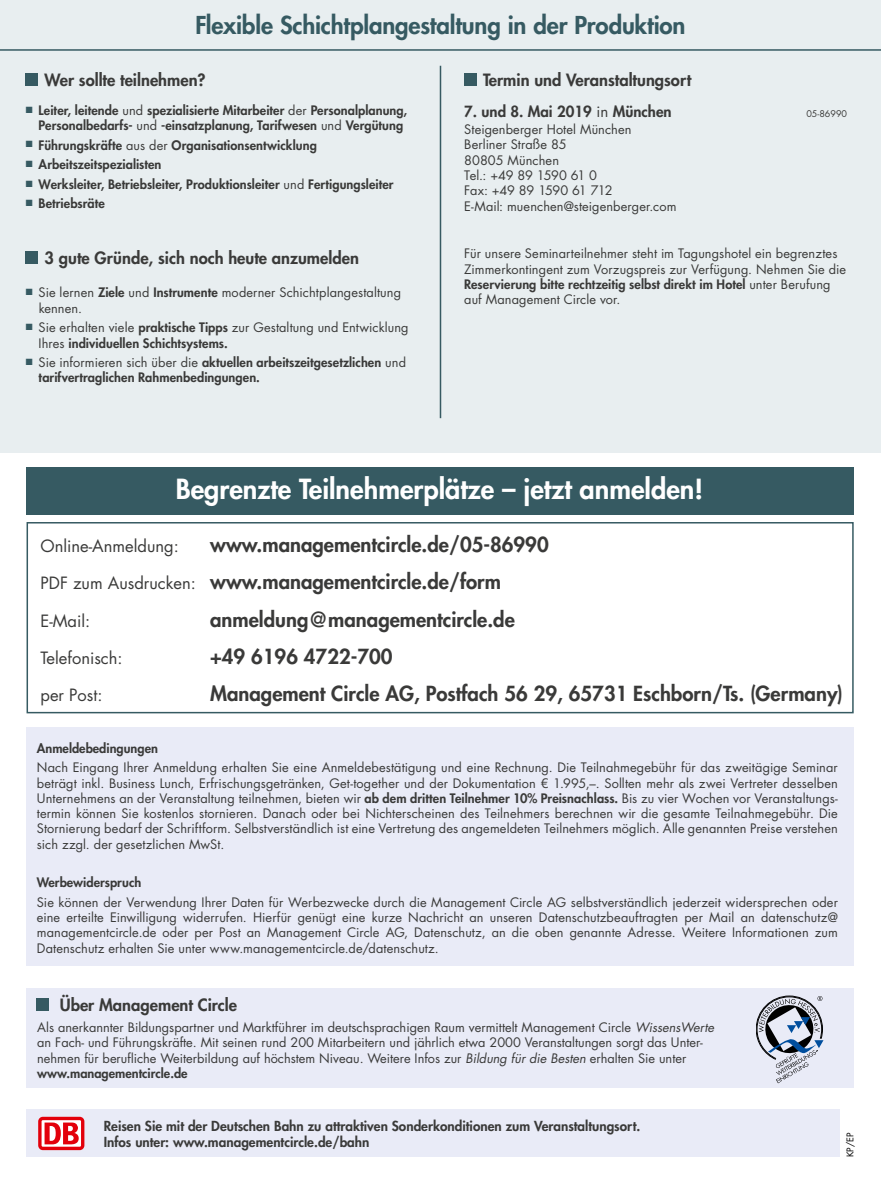
<style>
.page{position:relative;width:881px;height:1178px;background:#fff}
.page>*{position:absolute;margin:0;border:0;box-sizing:border-box;transform-origin:0 0}
.t1{font:800 27px "Futura Std";color:#fff}
.t2{font:800 24px "Futura Std";letter-spacing:-.005em;color:#365a62}
.t3{font:800 20.25px/37px "Futura Std";color:#3a3a39}
.t4{font:800 16.5px "Futura Std";color:#3a3a39}
.t5{font:16.5px "Futura Std";color:#3a3a39}
.t6{font:800 15px "Futura Std";color:#3a3a39}
.t7{font:800 13.5px/16.5px "Futura Std";color:#3a3a39}
.t8{font:12.75px/15.3px "Futura Std";color:#3a3a39}
.t9{font:800 12.75px/15.3px "Futura Std";letter-spacing:.005em;color:#3a3a39}
.t10{font:9px "Futura Std";color:#3a3a39}
.t11{font:9px "Futura Std";color:#000}
.s1{font-weight:400}
.s2{font-weight:800}
.s3{font-weight:400;font-size:16.5px}
.s4{font-style:italic}
</style>
<div class="page">
<div style="left:0;top:0;width:880px;height:452px;background:#e8eef0"></div>
<div style="left:26px;top:73px;width:12px;height:12px;background:#365a62"></div>
<div style="left:26px;top:251px;width:12px;height:13px;background:#365a62"></div>
<div style="left:464px;top:73px;width:12px;height:12px;background:#365a62"></div>
<hr style="left:439px;top:66px;width:2px;height:352px;background:#365a62">
<hr style="left:0;top:49px;width:880px;height:2px;background:#365a62">
<div style="left:27px;top:728px;width:826px;height:238px;background:#e9ebf7"></div>
<div style="left:26px;top:988px;width:827px;height:100px;background:#e9ebf7"></div>
<svg style="left:756px;top:996px;width:67px;height:87px"></svg>
<div style="left:37px;top:998px;width:12px;height:12px;background:#365a62"></div>
<div style="left:27px;top:522px;width:826px;height:191px;border:2px solid #365a62"></div>
<div style="left:26px;top:467px;width:826px;height:48px;background:#365a62"></div>
<div style="left:27px;top:1109px;width:812px;height:48px;background:#e9ebf7"></div>
<div style="left:38px;top:1117px;width:46px;height:33px;background:#e3000b;border-radius:5px"></div>
<svg style="left:42px;top:1120px;width:39px;height:27px"></svg>
<svg style="left:45px;top:1122px;width:34px;height:22px"></svg>
<h2 class="t2" style="left:195px;top:10px;width:491px">Flexible Schichtplangestaltung in der Produktion</h2>
<p class="t4" style="left:45px;top:69px;width:162px">Wer sollte teilnehmen?</p>
<p class="t9" style="left:39px;top:102px;width:370px;text-indent:-13px"><sup>■</sup> Leiter, leitende <span class="s1">und</span> spezialisierte Mitarbeiter <span class="s1">der</span> Personalplanung,<br>Personalbedarfs- <span class="s1">und</span> -einsatzplanung, Tarifwesen <span class="s1">und</span> Vergütung</p>
<p class="t9" style="left:26px;top:137px;width:292px"><sup>■</sup> Führungskräfte <span class="s1">aus der</span> Organisationsentwicklung</p>
<p class="t9" style="left:26px;top:157px;width:137px"><sup>■</sup> Arbeitszeitspezialisten</p>
<p class="t9" style="left:26px;top:176px;width:369px"><sup>■</sup> Werksleiter, Betriebsleiter, Produktionsleiter <span class="s1">und</span> Fertigungsleiter</p>
<p class="t9" style="left:26px;top:196px;width:81px"><sup>■</sup> Betriebsräte</p>
<p class="t4" style="left:45px;top:248px;width:316px">3 gute Gründe, sich noch heute anzumelden</p>
<p class="t8" style="left:39px;top:285px;width:364px;text-indent:-13px"><sup>■</sup> Sie lernen <span class="s2">Ziele</span> und <span class="s2">Instrumente</span> moderner Schichtplangestaltung kennen.</p>
<p class="t8" style="left:39px;top:320px;width:371px;text-indent:-13px"><sup>■</sup> Sie erhalten viele <span class="s2">praktische Tipps</span> zur Gestaltung und Entwicklung<br>Ihres <span class="s2">individuellen Schichtsystems.</span></p>
<p class="t9" style="left:39px;top:355px;width:369px;text-indent:-13px"><sup>■</sup> <span class="s1">Sie informieren sich über die</span> aktuellen arbeitszeitgesetzlichen <span class="s1">und </span>tarifvertraglichen Rahmenbedingungen.</p>
<p class="t4" style="left:483px;top:69px;width:210px">Termin und Veranstaltungsort</p>
<p class="t6" style="left:464px;top:102px;width:209px">7. und 8. Mai 2019 <span class="s1">in</span> München</p>
<p class="t10" style="left:806px;top:108px;width:42px">05-86990</p>
<p class="t8" style="left:464px;top:122px;width:214px">Steigenberger Hotel München<br>Berliner Straße 85<br>80805 München<br>Tel.: +49 89 1590 61 0<br>Fax: +49 89 1590 61 712<br>E-Mail: muenchen@steigenberger.com</p>
<p class="t8" style="left:464px;top:246px;width:383px">Für unsere Seminarteilnehmer steht im Tagungshotel ein begrenztes Zimmerkontingent zum Vorzugspreis zur Verfügung. Nehmen Sie die <span class="s2">Reservierung bitte rechtzeitig selbst direkt im Hotel</span> unter Berufung auf Management Circle vor.</p>
<h1 class="t1" style="left:176px;top:472px;width:528px">Begrenzte Teilnehmerplätze – jetzt anmelden!</h1>
<h3 class="t3" style="left:40px;top:526px;width:509px;text-indent:169px">www.managementcircle.de/05-86990<br><span class="s3">PDF zum Ausdrucken:</span> www.managementcircle.de/form</h3>
<p class="t5" style="left:40px;top:610px;width:51px">E-Mail:</p>
<h3 class="t3" style="left:210px;top:600px;width:306px">anmeldung@managementcircle.de</h3>
<p class="t5" style="left:40px;top:647px;width:84px">Telefonisch:</p>
<h3 class="t3" style="left:210px;top:637px;width:184px">+49 6196 4722-700</h3>
<p class="t5" style="left:40px;top:684px;width:63px">per Post:</p>
<h3 class="t3" style="left:210px;top:675px;width:634px">Management Circle AG, Postfach 56 29, 65731 Eschborn/Ts. (Germany)</h3>
<p class="t5" style="left:40px;top:536px;width:140px">Online-Anmeldung:</p>
<p class="t9" style="left:37px;top:740px;width:122px">Anmeldebedingungen</p>
<p class="t8" style="left:37px;top:760px;width:802px;text-align:justify">Nach Eingang Ihrer Anmeldung erhalten Sie eine Anmeldebestätigung und eine Rechnung. Die Teilnahmegebühr für das zweitägige Seminar beträgt inkl. Business Lunch, Erfrischungsgetränken, Get-together und der Dokumentation € 1.995,–. Sollten mehr als zwei Vertreter desselben Unternehmens an der Veranstaltung teilnehmen, bieten wir <span class="s2">ab dem dritten Teilnehmer 10% Preisnachlass.</span> Bis zu vier Wochen vor Veranstaltungs&shy;termin können Sie kostenlos stornieren. Danach oder bei Nichterscheinen des Teilnehmers berechnen wir die gesamte Teilnahmegebühr. Die Stornierung bedarf der Schriftform. Selbstverständlich ist eine Vertretung des angemeldeten Teilnehmers möglich. Alle genannten Preise verstehen sich zzgl. der gesetzlichen MwSt.</p>
<p class="t9" style="left:37px;top:875px;width:106px">Werbewiderspruch</p>
<p class="t8" style="left:37px;top:894px;width:802px;text-align:justify">Sie können der Verwendung Ihrer Daten für Werbezwecke durch die Management Circle AG selbstverständlich jederzeit widersprechen oder eine erteilte Einwilligung widerrufen. Hierfür genügt eine kurze Nachricht an unseren Datenschutzbeauftragten per Mail an datenschutz@ managementcircle.de oder per Post an Management Circle AG, Datenschutz, an die oben genannte Adresse. Weitere Informationen zum Datenschutz erhalten Sie unter www.managementcircle.de/datenschutz.</p>
<p class="t4" style="left:60px;top:995px;width:179px">Über Management Circle</p>
<p class="t8" style="left:37px;top:1020px;width:678px">Als anerkannter Bildungspartner und Marktführer im deutschsprachigen Raum vermittelt Management Circle <span class="s4">WissensWerte </span>an Fach- und Führungskräfte. Mit seinen rund 200 Mitarbeitern und jährlich etwa 2000 Veranstaltungen sorgt das Unter&shy;nehmen für berufliche Weiterbildung auf höchstem Niveau. Weitere Infos zur <span class="s4">Bildung für die Besten</span> erhalten Sie unter <span class="s2">www.managementcircle.de</span></p>
<p class="t7" style="left:104px;top:1117px;width:538px">Reisen Sie mit der Deutschen Bahn zu attraktiven Sonderkonditionen zum Veranstaltungsort.<br>Infos unter: www.managementcircle.de/bahn</p>
<p class="t11" style="left:844px;top:1157px;width:26px;rotate:-90deg">KP/EP</p>
</div>
